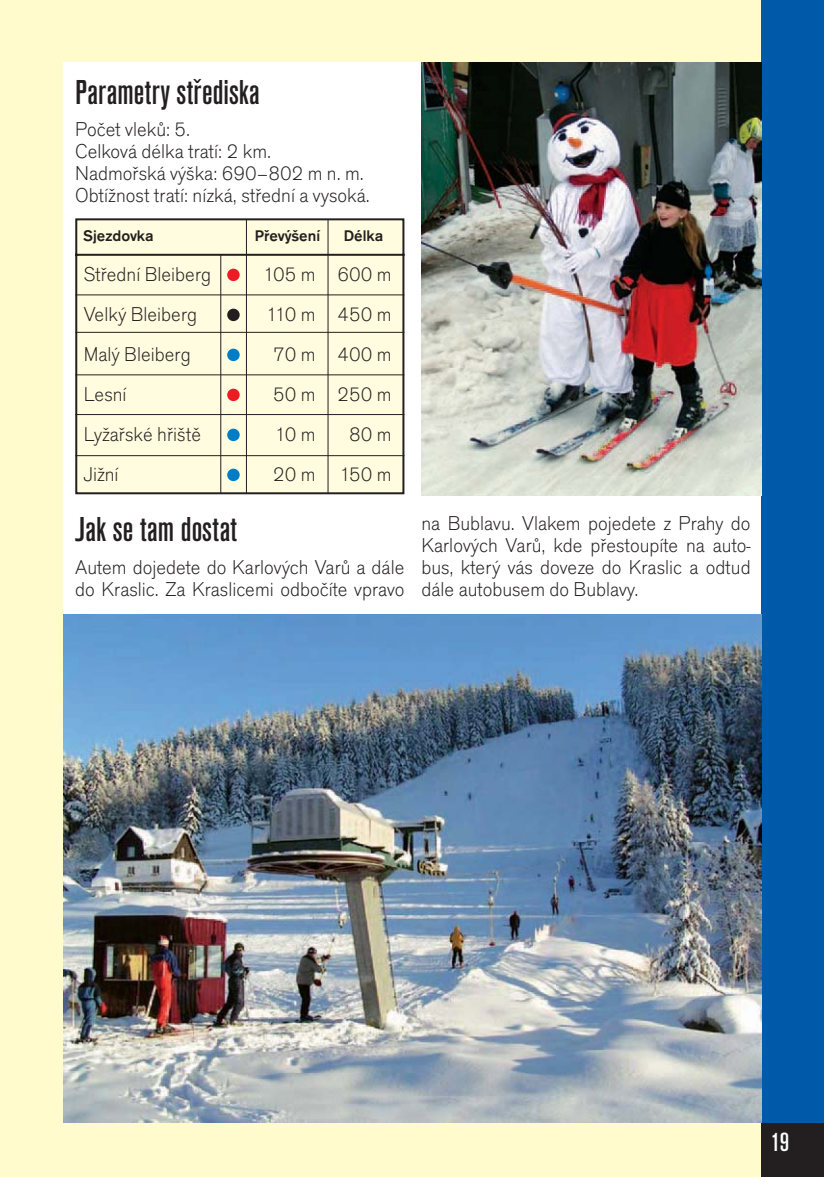
<style>
.page{position:relative;width:824px;height:1177px;background:#fff}
.page>*{position:absolute;margin:0;border:0;box-sizing:border-box;transform-origin:0 0}
.t1{font:500 condensed 36px "Accius TEE";color:#231f20}
.t2{font:500 condensed 28px "Accius TEE";color:#fff}
.t3{font:20.8px/22px "Accius TEE Ligh";color:#231f20}
.t4{font:500 16px "Accius TEE";color:#231f20}
</style>
<div class="page">
<div style="left:0;top:0;width:823px;height:1177px;background:#fffbcc"></div>
<div style="left:64px;top:62px;width:697px;height:1061px;background:#fff"></div>
<div style="left:761px;top:1123px;width:62px;height:54px;background:#231f20"></div>
<div style="left:761px;top:0;width:62px;height:1123px;background:#005aaa"></div>
<img style="left:421px;top:62px;width:340px;height:434px">
<svg style="left:75px;top:218px;width:330px;height:277px;background:#f5f2d6"></svg>
<hr style="left:75px;top:294px;width:329px;height:1px;background:#231f20">
<hr style="left:75px;top:374px;width:329px;height:1px;background:#231f20">
<hr style="left:75px;top:414px;width:329px;height:1px;background:#231f20">
<hr style="left:75px;top:455px;width:329px;height:1px;background:#231f20">
<hr style="left:75px;top:332px;width:329px;height:1px;background:#231f20">
<hr style="left:246px;top:219px;width:1px;height:274px;background:#231f20">
<div style="left:227px;top:269px;width:12px;height:12px;background:#ed1c24;border-radius:50%"></div>
<div style="left:227px;top:309px;width:12px;height:12px;background:#231f20;border-radius:50%"></div>
<div style="left:227px;top:349px;width:12px;height:12px;background:#007dc5;border-radius:50%"></div>
<div style="left:227px;top:389px;width:12px;height:12px;background:#ed1c24;border-radius:50%"></div>
<div style="left:227px;top:429px;width:12px;height:12px;background:#007dc5;border-radius:50%"></div>
<div style="left:227px;top:469px;width:12px;height:12px;background:#007dc5;border-radius:50%"></div>
<hr style="left:327px;top:220px;width:1px;height:273px;background:#231f20">
<hr style="left:220px;top:254px;width:1px;height:239px;background:#231f20">
<img style="left:64px;top:614px;width:697px;height:509px">
<h1 class="t1" style="left:75px;top:77px;width:186px">Parametry střediska</h1>
<p class="t3" style="left:75px;top:120px;width:296px">Počet vleků: 5.<br>Celková délka tratí: 2 km.<br>Nadmořská výška: 690–802 m n. m.<br>Obtížnost tratí: nízká, střední a vysoká.</p>
<p class="t4" style="left:83px;top:229px;width:72px">Sjezdovka</p>
<p class="t4" style="left:255px;top:229px;width:67px">Převýšení</p>
<p class="t4" style="left:343px;top:229px;width:41px">Délka</p>
<p class="t3" style="left:84px;top:265px;width:129px">Střední Bleiberg</p>
<p class="t3" style="left:262px;top:265px;width:130px">105 m 600 m</p>
<p class="t3" style="left:84px;top:305px;width:115px">Velký Bleiberg</p>
<p class="t3" style="left:265px;top:305px;width:127px">110 m 450 m</p>
<p class="t3" style="left:84px;top:345px;width:108px">Malý Bleiberg</p>
<p class="t3" style="left:273px;top:345px;width:120px">70 m 400 m</p>
<p class="t3" style="left:84px;top:385px;width:44px">Lesní</p>
<p class="t3" style="left:273px;top:385px;width:120px">50 m 250 m</p>
<p class="t3" style="left:84px;top:425px;width:119px">Lyžařské hřiště</p>
<p class="t3" style="left:274px;top:425px;width:43px">10 m</p>
<p class="t3" style="left:349px;top:425px;width:44px">80 m</p>
<p class="t3" style="left:84px;top:465px;width:36px">Jižní</p>
<p class="t3" style="left:273px;top:465px;width:120px">20 m 150 m</p>
<h1 class="t1" style="left:75px;top:515px;width:163px">Jak se tam dostat</h1>
<p class="t3" style="left:75px;top:557px;width:330px">Autem dojedete do Karlových Varů a dále do Kraslic. Za Kraslicemi odbočíte vpravo</p>
<p class="t3" style="left:421px;top:513px;width:330px;text-align:justify">na Bublavu. Vlakem pojedete z Prahy do Karlových Varů, kde přestoupíte na auto&shy;bus, který vás doveze do Kraslic a odtud dále autobusem do Bublavy.</p>
<h2 class="t2" style="left:770px;top:1130px;width:21px">19</h2>
</div>
